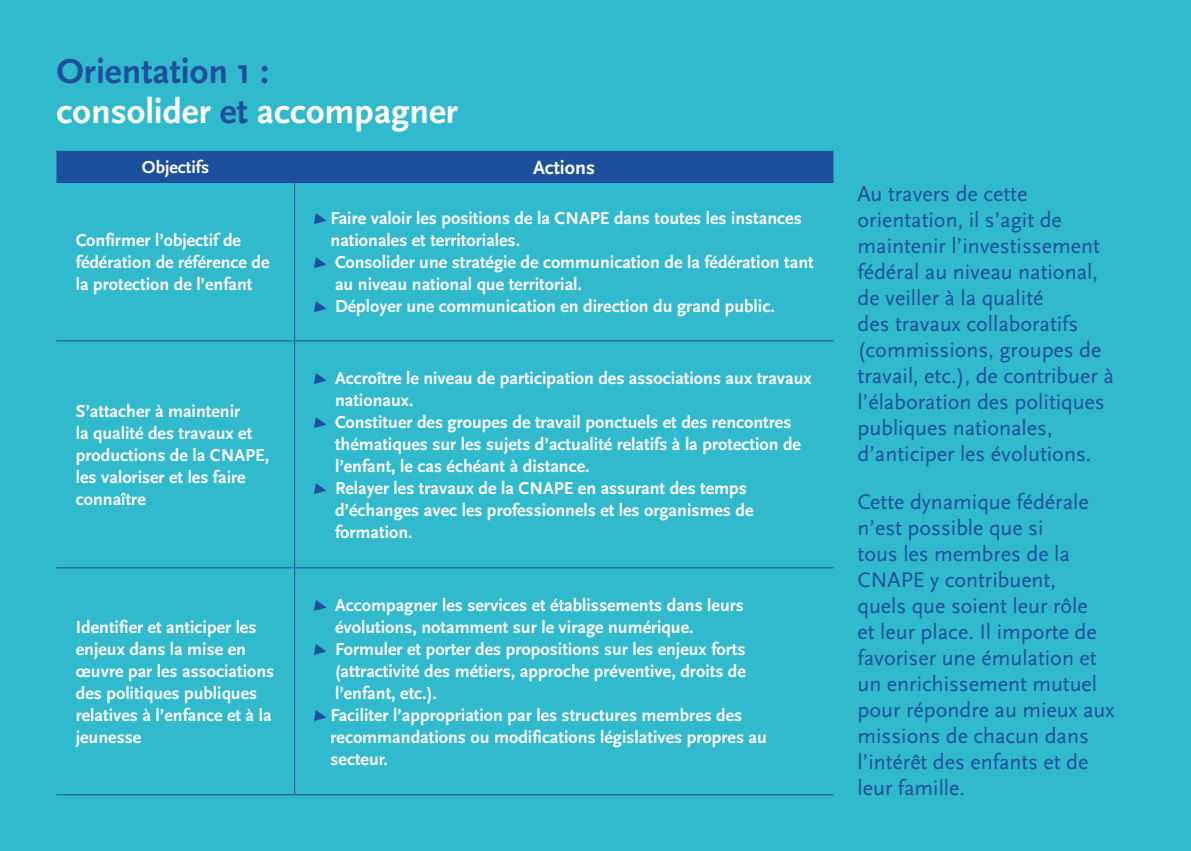
<style>
.page{position:relative;width:1191px;height:851px;background:#fff}
.page>*{position:absolute;margin:0;border:0;box-sizing:border-box;transform-origin:0 0}
.t1{font:700 36px/39.6px "Scala Sans Pro";color:#fff}
.t2{font:22px/26px "Scala Sans Regular LF";color:#1e4f9c}
.t3{font:700 20px "Scala Sans Pro";color:#fff}
.t4{font:700 18px/22px "Scala Sans";color:#fff}
.t5{font:700 18px "Scala Sans Pro";color:#fff}
.s1{color:#1e4f9c}
</style>
<div class="page">
<div style="left:0;top:0;width:1191px;height:850px;background:#31b9ce"></div>
<div style="left:56px;top:152px;width:777px;height:29px;background:#1e4f9c"></div>
<hr style="left:294px;top:183px;width:1px;height:157px;background:#1e4f9c">
<hr style="left:56px;top:340px;width:239px;height:1px;background:#1e4f9c">
<hr style="left:295px;top:340px;width:538px;height:1px;background:#1e4f9c">
<hr style="left:294px;top:341px;width:1px;height:226px;background:#1e4f9c">
<hr style="left:56px;top:567px;width:239px;height:1px;background:#1e4f9c">
<hr style="left:295px;top:567px;width:538px;height:1px;background:#1e4f9c">
<hr style="left:294px;top:568px;width:1px;height:226px;background:#1e4f9c">
<hr style="left:56px;top:181px;width:239px;height:2px;background:#1e4f9c">
<hr style="left:295px;top:181px;width:538px;height:2px;background:#1e4f9c">
<hr style="left:56px;top:794px;width:239px;height:1px;background:#1e4f9c">
<hr style="left:295px;top:794px;width:538px;height:1px;background:#1e4f9c">
<hr style="left:56px;top:151px;width:239px;height:1px;background:#1e4f9c">
<hr style="left:295px;top:151px;width:538px;height:1px;background:#1e4f9c">
<svg style="left:314px;top:213px;width:12px;height:11px"></svg>
<svg style="left:314px;top:257px;width:12px;height:11px"></svg>
<svg style="left:314px;top:301px;width:12px;height:11px"></svg>
<svg style="left:314px;top:373px;width:12px;height:11px"></svg>
<svg style="left:314px;top:417px;width:12px;height:11px"></svg>
<svg style="left:314px;top:483px;width:12px;height:11px"></svg>
<svg style="left:314px;top:600px;width:12px;height:10px"></svg>
<svg style="left:314px;top:644px;width:12px;height:10px"></svg>
<svg style="left:314px;top:710px;width:12px;height:10px"></svg>
<h1 class="t1" style="left:56px;top:52px;width:403px"><span class="s1">Orientation 1 :<br></span>consolider <span class="s1">et</span> accompagner</h1>
<p class="t5" style="left:142px;top:157px;width:69px">Objectifs</p>
<p class="t3" style="left:533px;top:156px;width:64px">Actions</p>
<p class="t4" style="left:76px;top:229px;width:195px">Confirmer l’objectif de fédération de référence de la protection de l’enfant</p>
<p class="t4" style="left:76px;top:400px;width:195px">S’attacher à maintenir<br>la qualité des travaux et productions de la CNAPE, les valoriser et les faire connaître</p>
<p class="t4" style="left:76px;top:616px;width:200px">Identifier et anticiper les enjeux dans la mise en œuvre par les associations des politiques publiques relatives à l’enfance et à la jeunesse</p>
<p class="t4" style="left:330px;top:207px;width:485px">Faire valoir les positions de la CNAPE dans toutes les instances nationales et territoriales.<br>Consolider une stratégie de communication de la fédération tant au niveau national que territorial.<br>Déployer une communication en direction du grand public.</p>
<p class="t4" style="left:335px;top:367px;width:478px">Accroître le niveau de participation des associations aux travaux nationaux.<br>Constituer des groupes de travail ponctuels et des rencontres thématiques sur les sujets d’actualité relatifs à la protection de l’enfant, le cas échéant à distance.<br>Relayer les travaux de la CNAPE en assurant des temps d’échanges avec les professionnels et les organismes de formation.</p>
<p class="t4" style="left:330px;top:594px;width:438px">Accompagner les services et établissements dans leurs évolutions, notamment sur le virage numérique.<br>Formuler et porter des propositions sur les enjeux forts (attractivité des métiers, approche préventive, droits de l’enfant, etc.).<br>Faciliter l’appropriation par les structures membres des recommandations ou modifications législatives propres au secteur.</p>
<p class="t2" style="left:857px;top:181px;width:258px">Au travers de cette orientation, il s’agit de maintenir l’investissement fédéral au niveau national, de veiller à la qualité<br>des travaux collaboratifs (commissions, groupes de travail, etc.), de contribuer à l’élaboration des politiques publiques nationales, d’anticiper les évolutions.</p>
<p class="t2" style="left:857px;top:488px;width:258px">Cette dynamique fédérale n’est possible que si<br>tous les membres de la<br>CNAPE y contribuent,<br>quels que soient leur rôle<br>et leur place. Il importe de favoriser une émulation et un enrichissement mutuel pour répondre au mieux aux missions de chacun dans l’intérêt des enfants et de leur famille.</p>
</div>
